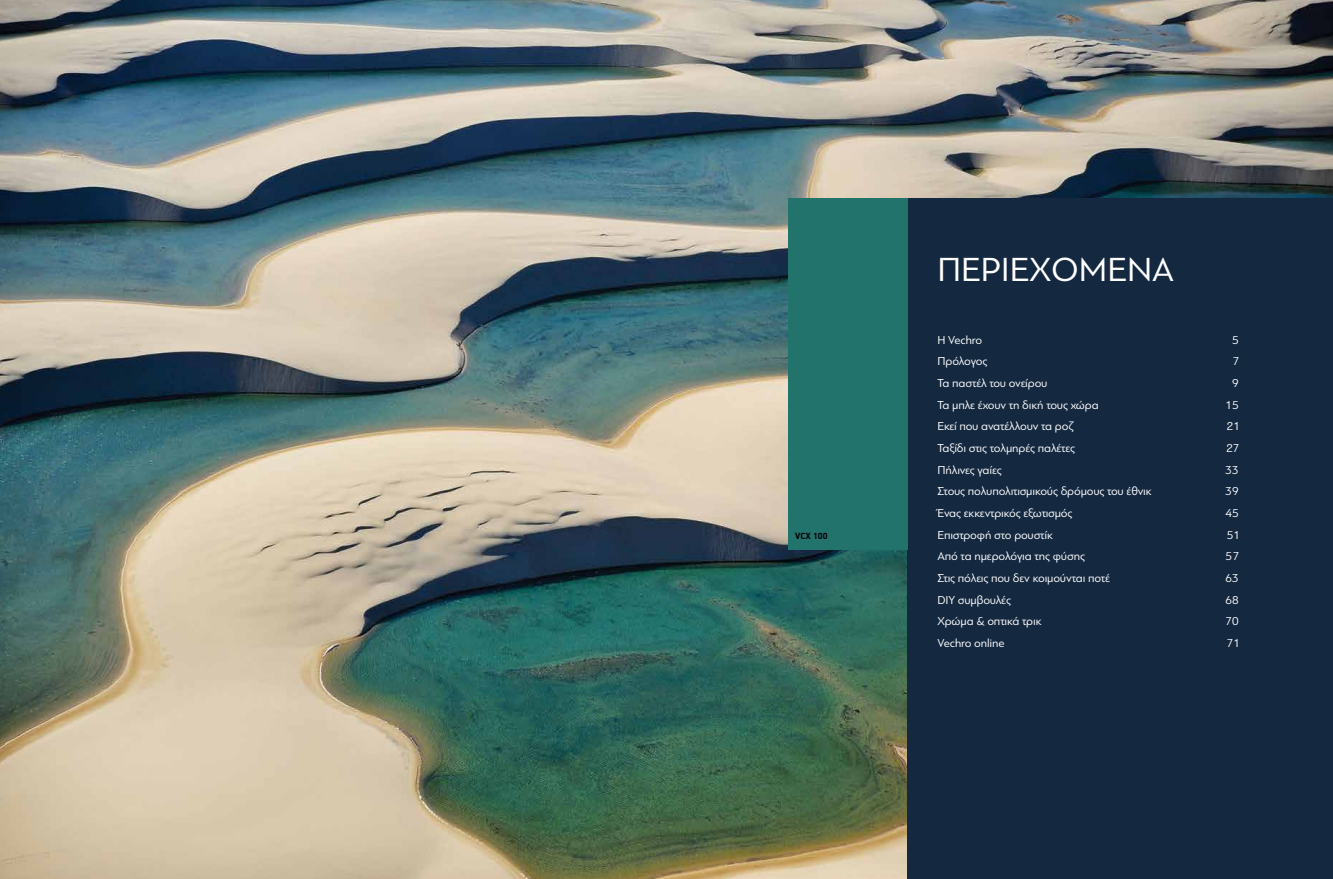
<style>
.page{position:relative;width:1333px;height:879px;background:#fff}
.page>*{position:absolute;margin:0;border:0;box-sizing:border-box;transform-origin:0 0}
.t1{font:35px "PF Bague Sans Pro";color:#fff}
.t2{font:12px "PF Bague Sans Pro";letter-spacing:-.01em;color:#fff}
.t3{font:700 9px "PF Din Display";color:#000}
</style>
<div class="page">
<img style="left:0;top:0;width:1332px;height:879px">
<div style="left:907px;top:198px;width:425px;height:681px;background:#142840"></div>
<div style="left:788px;top:198px;width:119px;height:352px;background:#21736c"></div>
<p class="t3" style="left:795px;top:531px;width:34px">VCX 100</p>
<h1 class="t1" style="left:937px;top:250px;width:238px">ΠΕΡΙΕΧΟΜΕΝΑ</h1>
<p class="t2" style="left:937px;top:333px;width:46px">H Vechro</p>
<p class="t2" style="left:1231px;top:333px;width:8px">5</p>
<p class="t2" style="left:937px;top:354px;width:51px">Πρόλογος</p>
<p class="t2" style="left:1232px;top:354px;width:8px">7</p>
<p class="t2" style="left:937px;top:376px;width:111px">Τα παστέλ του ονείρου</p>
<p class="t2" style="left:1231px;top:376px;width:8px">9</p>
<p class="t2" style="left:937px;top:398px;width:163px">Τα μπλε έχουν τη δική τους χώρα</p>
<p class="t2" style="left:1225px;top:398px;width:15px">15</p>
<p class="t2" style="left:937px;top:419px;width:137px">Εκεί που ανατέλλουν τα ροζ</p>
<p class="t2" style="left:1226px;top:419px;width:15px">21</p>
<p class="t2" style="left:937px;top:441px;width:139px">Ταξίδι στις τολμηρές παλέτες</p>
<p class="t2" style="left:1226px;top:441px;width:15px">27</p>
<p class="t2" style="left:937px;top:463px;width:66px">Πήλινες γαίες</p>
<p class="t2" style="left:1225px;top:463px;width:15px">33</p>
<p class="t2" style="left:937px;top:484px;width:216px">Στους πολυπολιτισμικούς δρόμους του έθνικ</p>
<p class="t2" style="left:1225px;top:484px;width:15px">39</p>
<p class="t2" style="left:937px;top:506px;width:136px">Ένας εκκεντρικός εξωτισμός</p>
<p class="t2" style="left:1225px;top:506px;width:15px">45</p>
<p class="t2" style="left:937px;top:528px;width:117px">Επιστροφή στο ρουστίκ</p>
<p class="t2" style="left:1226px;top:528px;width:15px">51</p>
<p class="t2" style="left:937px;top:549px;width:149px">Από τα ημερολόγια της φύσης</p>
<p class="t2" style="left:1225px;top:549px;width:15px">57</p>
<p class="t2" style="left:937px;top:571px;width:174px">Στις πόλεις που δεν κοιμούνται ποτέ</p>
<p class="t2" style="left:1225px;top:571px;width:15px">63</p>
<p class="t2" style="left:937px;top:593px;width:75px">DIY συμβουλές</p>
<p class="t2" style="left:1225px;top:593px;width:15px">68</p>
<p class="t2" style="left:937px;top:614px;width:106px">Χρώμα &amp; οπτικά τρικ</p>
<p class="t2" style="left:1225px;top:614px;width:15px">70</p>
<p class="t2" style="left:937px;top:636px;width:69px">Vechro online</p>
<p class="t2" style="left:1226px;top:636px;width:15px">71</p>
</div>
